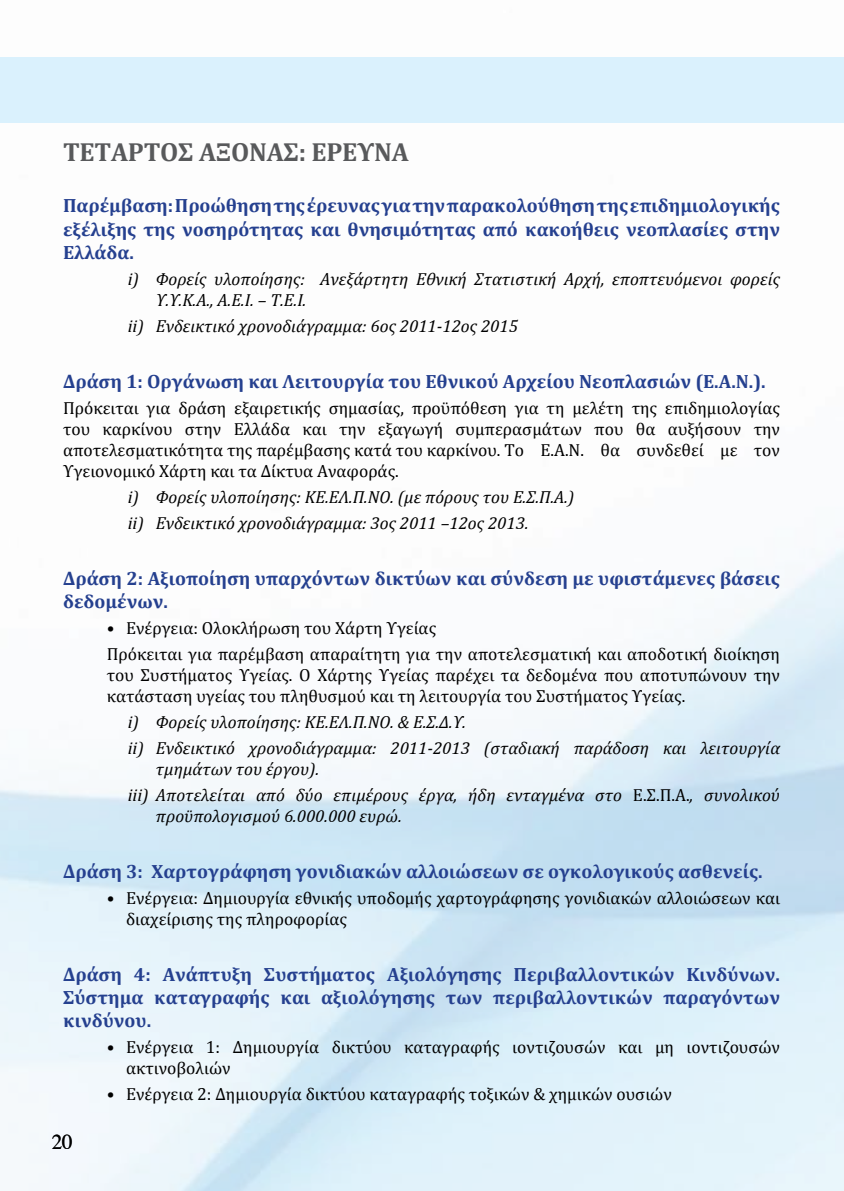
<style>
.page{position:relative;width:844px;height:1191px;background:#fff}
.page>*{position:absolute;margin:0;border:0;box-sizing:border-box;transform-origin:0 0}
.t1{font:700 26.25px "Cambria";letter-spacing:-.01em;color:#58595b}
.t2{font:21px "Times";color:#000}
.t3{font:700 19.25px/23.1px "Cambria";color:#25408f;text-align:justify}
.t4{font:17.5px/21px "Cambria";color:#000}
.t5{font:italic 17.5px/25.9px "Cambria";color:#000}
.s1{font-style:normal}
</style>
<div class="page">
<div style="left:0;top:57px;width:843px;height:65px;background:#daf1fd"></div>
<h1 class="t1" style="left:63px;top:136px;width:347px">ΤΕΤΑΡΤΟΣ ΑΞΟΝΑΣ: ΕΡΕΥΝΑ</h1>
<p class="t3" style="left:63px;top:194px;width:718px">Παρέμβαση: Προώθηση της έρευνας για την παρακολούθηση της επιδημιολογικής εξέλιξης της νοσηρότητας και θνησιμότητας από κακοήθεις νεοπλασίες στην Ελλάδα.</p>
<p class="t5" style="left:156px;top:268px;width:625px;line-height:21px;text-indent:-28px">i) Φορείς υλοποίησης: Ανεξάρτητη Εθνική Στατιστική Αρχή, εποπτευόμενοι φορείς<br>Υ.Υ.Κ.Α., Α.Ε.Ι. – Τ.Ε.Ι.</p>
<p class="t5" style="left:128px;top:312px;width:391px">ii) Ενδεικτικό χρονοδιάγραμμα: 6ος 2011-12ος 2015</p>
<p class="t3" style="left:63px;top:369px;width:704px">Δράση 1: Οργάνωση και Λειτουργία του Εθνικού Αρχείου Νεοπλασιών (Ε.Α.Ν.).</p>
<p class="t4" style="left:63px;top:397px;width:718px;text-align:justify">Πρόκειται για δράση εξαιρετικής σημασίας, προϋπόθεση για τη μελέτη της επιδημιολογίας του καρκίνου στην Ελλάδα και την εξαγωγή συμπερασμάτων που θα αυξήσουν την αποτελεσματικότητα της παρέμβασης κατά του καρκίνου. Το Ε.Α.Ν. θα συνδεθεί με τον Υγειονομικό Χάρτη και τα Δίκτυα Αναφοράς.</p>
<p class="t5" style="left:128px;top:483px;width:448px">i) Φορείς υλοποίησης: ΚΕ.ΕΛ.Π.ΝΟ. (με πόρους του Ε.Σ.Π.Α.) ii) Ενδεικτικό χρονοδιάγραμμα: 3ος 2011 –12ος 2013.</p>
<p class="t3" style="left:63px;top:566px;width:718px">Δράση 2: Αξιοποίηση υπαρχόντων δικτύων και σύνδεση με υφιστάμενες βάσεις δεδομένων.</p>
<p class="t4" style="left:107px;top:615px;width:674px;line-height:25.9px">• Ενέργεια: Ολοκλήρωση του Χάρτη Υγείας<br>Πρόκειται για παρέμβαση απαραίτητη για την αποτελεσματική και αποδοτική διοίκηση</p>
<p class="t4" style="left:107px;top:664px;width:674px">του Συστήματος Υγείας. Ο Χάρτης Υγείας παρέχει τα δεδομένα που αποτυπώνουν την κατάσταση υγείας του πληθυσμού και τη λειτουργία του Συστήματος Υγείας.</p>
<p class="t5" style="left:128px;top:708px;width:653px">i) Φορείς υλοποίησης: ΚΕ.ΕΛ.Π.ΝΟ. &amp; Ε.Σ.Δ.Υ.<br>ii) Ενδεικτικό χρονοδιάγραμμα: 2011-2013 (σταδιακή παράδοση και λειτουργία</p>
<p class="t5" style="left:128px;top:755px;width:653px;text-indent:28px">τμημάτων του έργου).<br>iii) Αποτελείται από δύο επιμέρους έργα, ήδη ενταγμένα στο <span class="s1">Ε.Σ.Π.Α.</span>, συνολικού</p>
<p class="t5" style="left:156px;top:802px;width:247px">προϋπολογισμού 6.000.000 ευρώ.</p>
<p class="t3" style="left:63px;top:859px;width:701px">Δράση 3: Χαρτογράφηση γονιδιακών αλλοιώσεων σε ογκολογικούς ασθενείς.</p>
<p class="t4" style="left:126px;top:887px;width:655px;text-indent:-19px">• Ενέργεια: Δημιουργία εθνικής υποδομής χαρτογράφησης γονιδιακών αλλοιώσεων και διαχείρισης της πληροφορίας</p>
<p class="t3" style="left:63px;top:962px;width:718px">Δράση 4: Ανάπτυξη Συστήματος Αξιολόγησης Περιβαλλοντικών Κινδύνων.<br>Σύστημα καταγραφής και αξιολόγησης των περιβαλλοντικών παραγόντων κινδύνου.</p>
<p class="t4" style="left:126px;top:1036px;width:655px;text-indent:-19px">• Ενέργεια 1: Δημιουργία δικτύου καταγραφής ιοντιζουσών και μη ιοντιζουσών ακτινοβολιών</p>
<p class="t4" style="left:107px;top:1083px;width:566px">• Ενέργεια 2: Δημιουργία δικτύου καταγραφής τοξικών &amp; χημικών ουσιών</p>
<p class="t2" style="left:52px;top:1122px;width:22px">20</p>
</div>
